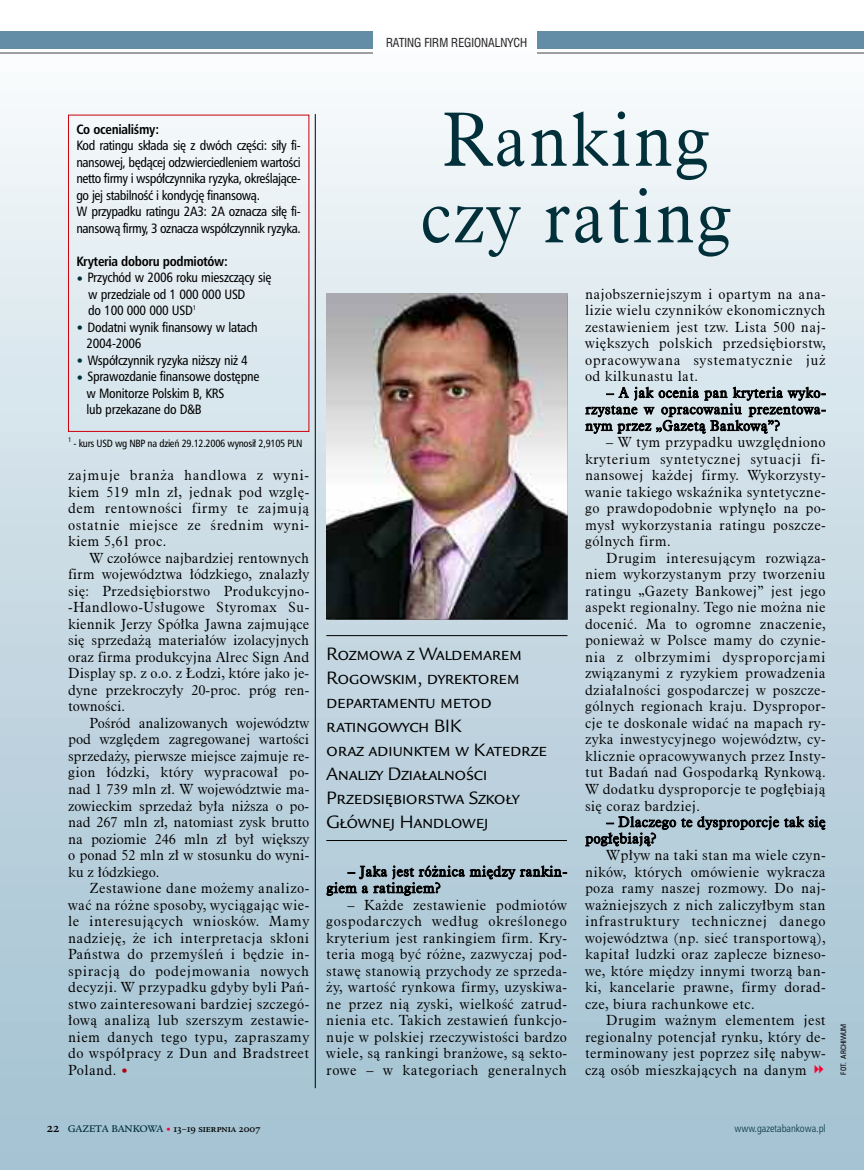
<style>
.page{position:relative;width:864px;height:1170px;background:#fff}
.page>*{position:absolute;margin:0;border:0;box-sizing:border-box;transform-origin:0 0}
.t1{font:75px/76.5px "Aldine 721 Lt EU";letter-spacing:.015em;color:#01303b;scale:.95 1}
.t2{font:19.5px/24px "Legacy San ITC Pl Book SC";letter-spacing:-.02em;color:#000}
.t3{font:14.25px/16.5px "Aldine 721 Lt EU";letter-spacing:.02em;color:#000;text-align:justify}
.t4{font:13.5px/16.5px "Humnst 777 Cn EU";letter-spacing:-.03em;color:#000}
.t5{font:700 13.5px "Humnst 777 Cn EU";letter-spacing:-.02em;color:#000}
.t6{font:12px "Swis 721 Cn EU";color:#231f20}
.t7{font:10.5px "Humnst 777 Cn EU";letter-spacing:-.03em;color:#000}
.t8{font:10.5px "Legacy Ser ITC Pl Medi SC";letter-spacing:-.005em;color:#000}
.t9{font:10.5px "Humnst 777 Lt Cn EU";letter-spacing:-.005em;color:#01303b}
.t10{font:7.5px "Zurich Cn EU";letter-spacing:-.005em;color:#000}
.t11{font:6.75px "Humnst 777 Cn EU";color:#000}
.s1{color:#01303b}
.s2{color:#b3000b}
.s3{font-size:13.5px}
.s4{color:#fa0131}
</style>
<div class="page">
<div style="left:0;top:2px;width:863px;height:1167px;background:linear-gradient(to bottom,#fafcfd,#9fbecf)"></div>
<div style="left:0;top:32px;width:372px;height:17px;background:#638da6"></div>
<hr style="left:0;top:52px;width:372px;height:2px;background:#9d9fa2">
<hr style="left:537px;top:52px;width:326px;height:2px;background:#9d9fa2">
<div style="left:537px;top:32px;width:326px;height:17px;background:#638da6"></div>
<hr style="left:326px;top:635px;width:241px;height:1px;background:#000">
<hr style="left:326px;top:840px;width:240px;height:1px;background:#000">
<img style="left:326px;top:293px;width:241px;height:326px">
<hr style="left:315px;top:114px;width:1px;height:974px;background:#000">
<div style="left:68px;top:115px;width:241px;height:317px;border:1px solid #cc000c"></div>
<svg style="left:814px;top:1065px;width:9px;height:8px"></svg>
<p class="t6" style="left:393px;top:38px;width:136px">ATING FIRM REGIONALNYCH</p>
<p class="t5" style="left:76px;top:124px;width:84px">Co ocenialiśmy:</p>
<p class="t4" style="left:76px;top:139px;width:226px">Kod ratingu składa się z dwóch części: siły fi&shy;nansowej, będącej odzwierciedleniem wartości netto firmy i współczynnika ryzyka, określające&shy;go jej stabilność i kondycję finansową.<br>W przypadku ratingu 2A3: 2A oznacza siłę fi&shy;nansową firmy, 3 oznacza współczynnik ryzyka.</p>
<p class="t5" style="left:76px;top:256px;width:153px">Kryteria doboru podmiotów:</p>
<p class="t4" style="left:88px;top:271px;width:185px;text-indent:-12px"><span class="s1">•</span> Przychód w 2006 roku mieszczący się w przedziale od 1 000 000 USD<br>do 100 000 000 USD<sup>1</sup></p>
<p class="t4" style="left:86px;top:320px;width:173px;text-indent:-10px"><span class="s1">•</span> Dodatni wynik finansowy w latach<br>2004-2006</p>
<p class="t4" style="left:76px;top:353px;width:173px"><span class="s1">•</span> Współczynnik ryzyka niższy niż 4</p>
<p class="t4" style="left:86px;top:370px;width:174px;text-indent:-10px"><span class="s1">•</span> Sprawozdanie finansowe dostępne w Monitorze Polskim B, KRS<br>lub przekazane do D&amp;B</p>
<p class="t11" style="left:68px;top:437px;width:5px">1</p>
<p class="t7" style="left:73px;top:440px;width:230px">- kurs USD wg NBP na dzień 29.12.2006 wynosił 2,9105 PLN</p>
<p class="t3" style="left:68px;top:468px;width:242px">zajmuje branża handlowa z wyni&shy;kiem 519 mln zł, jednak pod wzglę&shy;dem rentowności firmy te zajmują ostatnie miejsce ze średnim wyni&shy;kiem 5,61 proc.</p>
<p class="t3" style="left:68px;top:551px;width:243px;text-indent:21px">W czołówce najbardziej rentownych firm województwa łódzkiego, znalazły się: Przedsiębiorstwo Produkcyjno--Handlowo-Usługowe Styromax Su&shy;kiennik Jerzy Spółka Jawna zajmujące się sprzedażą materiałów izolacyjnych oraz firma produkcyjna Alrec Sign And Display sp. z o.o. z Łodzi, które jako je&shy;dyne przekroczyły 20-proc. próg ren&shy;towności.</p>
<p class="t3" style="left:68px;top:716px;width:243px;text-indent:21px">Pośród analizowanych województw pod względem zagregowanej wartości sprzedaży, pierwsze miejsce zajmuje re&shy;gion łódzki, który wypracował po&shy;nad 1 739 mln zł. W województwie ma&shy;zowieckim sprzedaż była niższa o po&shy;nad 267 mln zł, natomiast zysk brutto na poziomie 246 mln zł był większy o ponad 52 mln zł w stosunku do wyni&shy;ku z łódzkiego.</p>
<p class="t3" style="left:68px;top:881px;width:243px;text-indent:21px">Zestawione dane możemy analizo&shy;wać na różne sposoby, wyciągając wie&shy;le interesujących wniosków. Mamy nadzieję, że ich interpretacja skłoni Państwa do przemyśleń i będzie in&shy;spiracją do podejmowania nowych decyzji. W przypadku gdyby byli Pań&shy;stwo zainteresowani bardziej szczegó&shy;łową analizą lub szerszym zestawie&shy;niem danych tego typu, zapraszamy do współpracy z Dun and Bradstreet Poland. <span class="s2">•</span></p>
<h1 class="t1" style="left:420px;top:108px;width:329px">Ranking czy rating</h1>
<h2 class="t2" style="left:326px;top:640px;width:222px">Rozmowa z Waldemarem<br>Rogowskim, dyrektorem departamentu metod ratingowych BIK<br>oraz adiunktem w Katedrze<br>Analizy Działalności<br>Przedsiębiorstwa Szkoły<br>Głównej Handlowej</h2>
<p class="t3" style="left:326px;top:864px;width:242px;text-indent:21px">– Jaka jest różnica między rankin&shy;giem a ratingiem?</p>
<p class="t3" style="left:326px;top:897px;width:242px;text-indent:21px">– Każde zestawienie podmiotów gospodarczych według określonego kryterium jest rankingiem firm. Kry&shy;teria mogą być różne, zazwyczaj pod&shy;stawę stanowią przychody ze sprzeda&shy;ży, wartość rynkowa firmy, uzyskiwa&shy;ne przez nią zyski, wielkość zatrud&shy;nienia etc. Takich zestawień funkcjo&shy;nuje w polskiej rzeczywistości bardzo wiele, są rankingi branżowe, są sekto&shy;rowe – w kategoriach generalnych</p>
<p class="t3" style="left:584px;top:287px;width:242px">najobszerniejszym i opartym na ana&shy;lizie wielu czynników ekonomicznych zestawieniem jest tzw. Lista 500 naj&shy;większych polskich przedsiębiorstw, opracowywana systematycznie już od kilkunastu lat.</p>
<p class="t3" style="left:585px;top:385px;width:242px;text-indent:21px">– A jak ocenia pan kryteria wyko&shy;rzystane w opracowaniu prezentowa&shy;nym przez „Gazetą Bankową”?</p>
<p class="t3" style="left:584px;top:435px;width:242px;text-indent:21px">– W tym przypadku uwzględniono kryterium syntetycznej sytuacji fi&shy;nansowej każdej firmy. Wykorzysty&shy;wanie takiego wskaźnika syntetyczne&shy;go prawdopodobnie wpłynęło na po&shy;mysł wykorzystania ratingu poszcze&shy;gólnych firm.</p>
<p class="t3" style="left:584px;top:551px;width:242px;text-indent:21px">Drugim interesującym rozwiąza&shy;niem wykorzystanym przy tworzeniu ratingu „Gazety Bankowej” jest jego aspekt regionalny. Tego nie można nie docenić. Ma to ogromne znaczenie, ponieważ w Polsce mamy do czynie&shy;nia z olbrzymimi dysproporcjami związanymi z ryzykiem prowadzenia działalności gospodarczej w poszcze&shy;gólnych regionach kraju. Dyspropor&shy;cje te doskonale widać na mapach ry&shy;zyka inwestycyjnego województw, cy&shy;klicznie opracowywanych przez Insty&shy;tut Badań nad Gospodarką Rynkową.<br>W dodatku dysproporcje te pogłębiają się coraz bardziej.</p>
<p class="t3" style="left:585px;top:814px;width:242px;text-indent:21px">– Dlaczego te dysproporcje tak się pogłębiają?</p>
<p class="t3" style="left:584px;top:848px;width:242px;text-indent:21px">Wpływ na taki stan ma wiele czyn&shy;ników, których omówienie wykracza poza ramy naszej rozmowy. Do naj&shy;ważniejszych z nich zaliczyłbym stan infrastruktury technicznej danego województwa (np. sieć transportową), kapitał ludzki oraz zaplecze bizneso&shy;we, które między innymi tworzą ban&shy;ki, kancelarie prawne, firmy dorad&shy;cze, biura rachunkowe etc.</p>
<p class="t3" style="left:584px;top:1013px;width:242px;text-indent:21px">Drugim ważnym elementem jest regionalny potencjał rynku, który de&shy;terminowany jest poprzez siłę nabyw&shy;czą osób mieszkających na danym</p>
<p class="t10" style="left:840px;top:1074px;width:53px;rotate:-90deg">FOT. ARCHIWUM</p>
<p class="t8" style="left:47px;top:1122px;width:215px"><span class="s3">22</span> <span class="s1">GAZETA BANKOWA</span> <span class="s4">•</span> 13–19 sierpnia 2007</p>
<p class="t9" style="left:734px;top:1124px;width:93px">www.gazetabankowa.pl</p>
</div>
